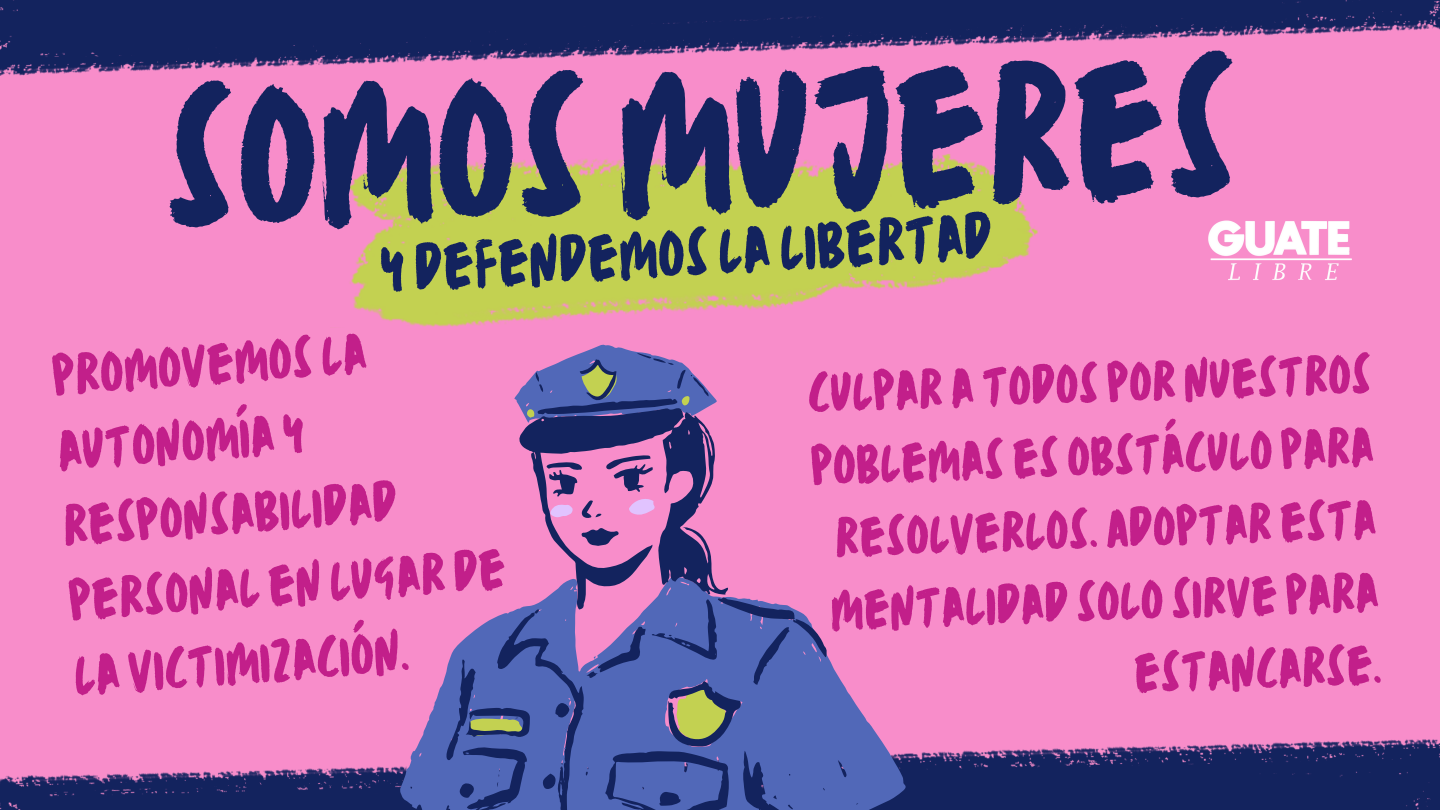
<style>
.page{position:relative;width:1440px;height:810px;background:#f88dca}
.page>*{position:absolute;margin:0;border:0;box-sizing:border-box;transform-origin:0 0}
.t1{font:184.3px "TC October Regular";color:#13235e}
.t2{font:61.5px "TC October Regular";color:#13235e}
.t3{font:53.8px/75.1px "TC October Regular";color:#c21f8a}
.t4{font:52.1px/72.8px "TC October Regular";color:#c21f8a;text-align:right}
</style>
<div class="page">
<svg style="left:0;top:739px;width:1440px;height:71px;fill:#13235e"></svg>
<svg style="left:0;top:0;width:1440px;height:73px"></svg>
<svg style="left:349px;top:277px;width:622px;height:50px"></svg>
<svg style="left:344px;top:154px;width:694px;height:123px;background:#cbc565"></svg>
<svg style="left:81px;top:0;width:1216px;height:66px"></svg>
<svg style="left:81px;top:0;width:1200px;height:63px;fill:#13235e"></svg>
<svg style="left:400px;top:739px;width:9px;height:71px"></svg>
<svg style="left:827px;top:655px;width:102px;height:155px"></svg>
<svg style="left:903px;top:800px;width:31px;height:10px"></svg>
<svg style="left:409px;top:344px;width:418px;height:466px"></svg>
<img style="left:1208px;top:220px;width:144px;height:60px">
<p class="t1" style="left:159px;top:24px;width:1076px;rotate:-2deg">somosmujeres</p>
<h1 class="t2" style="left:378px;top:223px;width:615px;rotate:-3deg">y defendemosla libertad</h1>
<p class="t3" style="left:50px;top:339px;width:440px;rotate:-4deg">promovemosla autonomía y responsabilidad personal en lugar de la victimización.</p>
<p class="t4" style="left:807px;top:358px;width:565px;rotate:-2deg">culpar a todos por nuestros poblemas es obstáculo para resolverlos. Adoptar esta mentalidad solo sirve para estancarse.</p>
</div>
